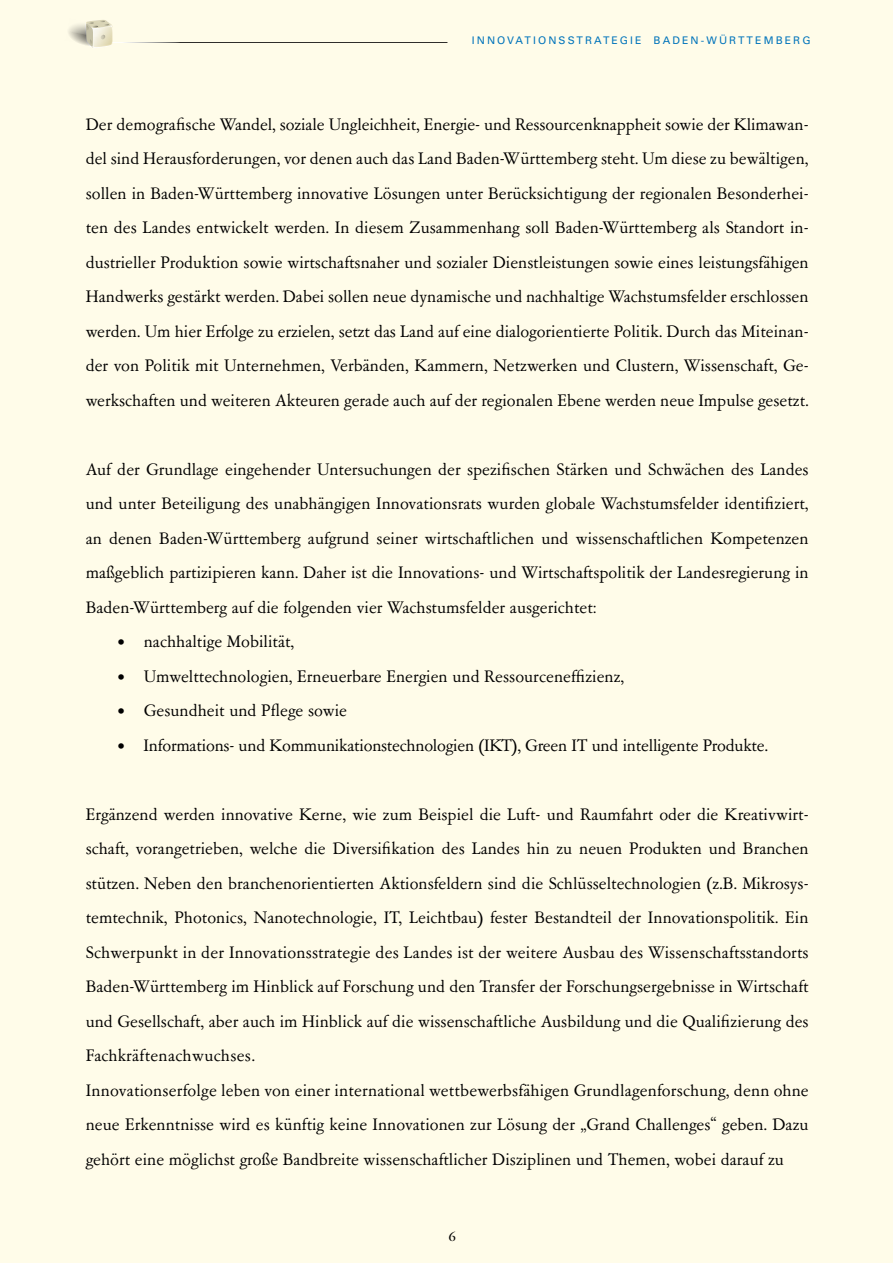
<style>
.page{position:relative;width:893px;height:1263px;background:#fffce9}
.page>*{position:absolute;margin:0;border:0;box-sizing:border-box;transform-origin:0 0}
.t1{font:18.75px/34.5px "Garamont Amst SB";color:#000;text-align:justify}
.t2{font:500 15px "Garamont Amst SH";color:#000}
.t3{font:10.5px "Univers";letter-spacing:.2em;color:#0074bb}
</style>
<div class="page">
<hr style="left:99px;top:42px;width:348px;height:1px;background:#fff">
<svg style="left:64px;top:18px;width:48px;height:31px"></svg>
<p class="t3" style="left:472px;top:34px;width:340px">INNOVATIONSSTRATEGIE BADEN-WÜRTTEMBERG</p>
<p class="t1" style="left:86px;top:108px;width:724px">Der demografische Wandel, soziale Ungleichheit, Energie- und Ressourcenknappheit sowie der Klimawan&shy;del sind Herausforderungen, vor denen auch das Land Baden-Württemberg steht. Um diese zu bewältigen, sollen in Baden-Württemberg innovative Lösungen unter Berücksichtigung der regionalen Besonderhei&shy;ten des Landes entwickelt werden. In diesem Zusammenhang soll Baden-Württemberg als Standort in&shy;dustrieller Produktion sowie wirtschaftsnaher und sozialer Dienstleistungen sowie eines leistungsfähigen Handwerks gestärkt werden. Dabei sollen neue dynamische und nachhaltige Wachstumsfelder erschlossen werden. Um hier Erfolge zu erzielen, setzt das Land auf eine dialogorientierte Politik. Durch das Miteinan&shy;der von Politik mit Unternehmen, Verbänden, Kammern, Netzwerken und Clustern, Wissenschaft, Ge&shy;werkschaften und weiteren Akteuren gerade auch auf der regionalen Ebene werden neue Impulse gesetzt.</p>
<p class="t1" style="left:86px;top:453px;width:724px">Auf der Grundlage eingehender Untersuchungen der spezifischen Stärken und Schwächen des Landes und unter Beteiligung des unabhängigen Innovationsrats wurden globale Wachstumsfelder identifiziert, an denen Baden-Württemberg aufgrund seiner wirtschaftlichen und wissenschaftlichen Kompetenzen maßgeblich partizipieren kann. Daher ist die Innovations- und Wirtschaftspolitik der Landesregierung in Baden-Württemberg auf die folgenden vier Wachstumsfelder ausgerichtet:</p>
<p class="t1" style="left:117px;top:625px;width:179px">• nachhaltige Mobilität,</p>
<p class="t1" style="left:117px;top:660px;width:509px">• Umwelttechnologien, Erneuerbare Energien und Ressourceneffizienz,</p>
<p class="t1" style="left:117px;top:694px;width:231px">• Gesundheit und Pflege sowie</p>
<p class="t1" style="left:117px;top:729px;width:652px">• Informations- und Kommunikationstechnologien (IKT), Green IT und intelligente Produkte.</p>
<p class="t1" style="left:86px;top:798px;width:724px;text-align:left">Ergänzend werden innovative Kerne, wie zum Beispiel die Luft- und Raumfahrt oder die Kreativwirt&shy;schaft, vorangetrieben, welche die Diversifikation des Landes hin zu neuen Produkten und Branchen stützen. Neben den branchenorientierten Aktionsfeldern sind die Schlüsseltechnologien (z.B. Mikrosys&shy;temtechnik, Photonics, Nanotechnologie, IT, Leichtbau) fester Bestandteil der Innovationspolitik. Ein Schwerpunkt in der Innovationsstrategie des Landes ist der weitere Ausbau des Wissenschaftsstandorts Baden-Württemberg im Hinblick auf Forschung und den Transfer der Forschungsergebnisse in Wirtschaft und Gesellschaft, aber auch im Hinblick auf die wissenschaftliche Ausbildung und die Qualifizierung des Fachkräftenachwuchses.<br>Innovationserfolge leben von einer international wettbewerbsfähigen Grundlagenforschung, denn ohne neue Erkenntnisse wird es künftig keine Innovationen zur Lösung der „Grand Challenges“ geben. Dazu gehört eine möglichst große Bandbreite wissenschaftlicher Disziplinen und Themen, wobei darauf zu</p>
<p class="t2" style="left:449px;top:1229px;width:8px">6</p>
</div>
